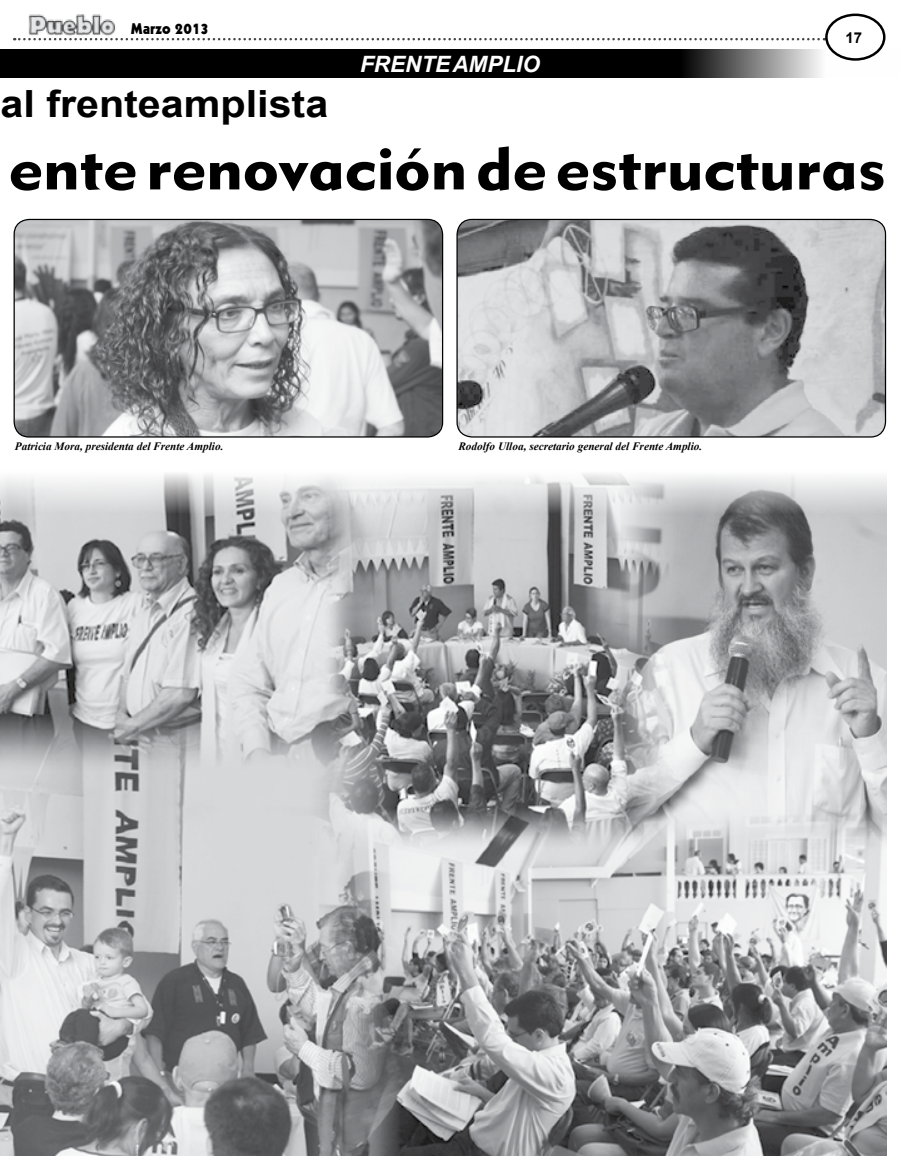
<style>
.page{position:relative;width:900px;height:1170px;background:#fff}
.page>*{position:absolute;margin:0;border:0;box-sizing:border-box;transform-origin:0 0}
.t1{font:60px "Geometric 415 BT Black A";color:#000;scale:1.1 1}
.t2{font:700 37.5px "Arial";color:#000;scale:1.1 1}
.t3{font:italic 700 22.5px "Arial";color:#fff}
.t4{font:15px "Geometric 231 BT Heavy C";color:#000}
.t5{font:700 15px "Arial";color:#000}
.t6{font:italic 700 11.25px "Times New Roman";color:#000}
</style>
<div class="page">
<svg style="left:14px;top:38px;width:811px;height:2px"></svg>
<img style="left:25px;top:14px;width:95px;height:27px">
<div style="left:825px;top:14px;width:61px;height:47px;border:2px solid #000;border-radius:50%"></div>
<svg style="left:0;top:49px;width:882px;height:29px;background:#222"></svg>
<img style="left:458px;top:219px;width:427px;height:217px">
<div style="left:456px;top:219px;width:430px;height:219px;border:1px solid #000;border-radius:15px"></div>
<img style="left:14px;top:219px;width:429px;height:218px">
<div style="left:14px;top:219px;width:429px;height:219px;border:1px solid #000;border-radius:15px"></div>
<img style="left:0;top:473px;width:886px;height:683px">
<h3 class="t4" style="left:131px;top:19px;width:80px">Marzo 2013</h3>
<h3 class="t3" style="left:360px;top:49px;width:181px">FRENTE AMPLIO</h3>
<h3 class="t5" style="left:846px;top:28px;width:18px">17</h3>
<h2 class="t2" style="left:0;top:79px;width:300px">al frenteamplista</h2>
<h1 class="t1" style="left:9px;top:132px;width:799px">ente renovación de estructuras</h1>
<p class="t6" style="left:15px;top:439px;width:210px">Patricia Mora, presidenta del Frente Amplio.</p>
<p class="t6" style="left:458px;top:439px;width:245px">Rodolfo Ulloa, secretario general del Frente Amplio.</p>
</div>
